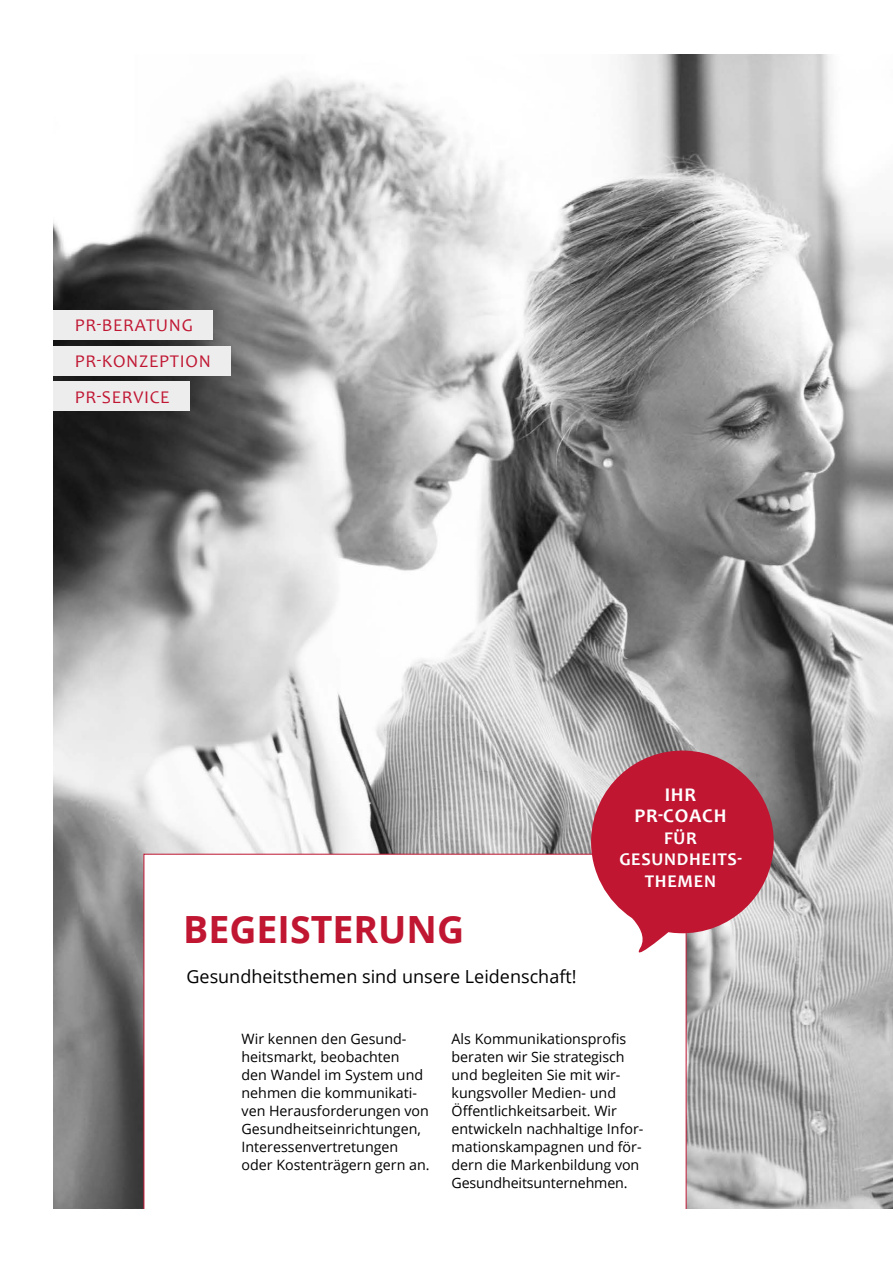
<style>
.page{position:relative;width:893px;height:1263px;background:#fff}
.page>*{position:absolute;margin:0;border:0;box-sizing:border-box;transform-origin:0 0}
.t1{font:700 37.5px "Open Sans";color:#c01632}
.t2{font:700 19.5px/21px "Candara";letter-spacing:.04em;color:#fff;text-align:center}
.t3{font:18px "Open Sans";color:#000}
.t4{font:18px/36px "Candara";letter-spacing:.04em;color:#c01632}
.t5{font:700 18px/21.6px "Candara";letter-spacing:.04em;color:#fff;text-align:center}
.t6{font:14.25px/18px "Open Sans";color:#000}
</style>
<div class="page">
<img style="left:53px;top:54px;width:840px;height:1155px">
<div style="left:144px;top:854px;width:542px;height:366px;background:#fff"></div>
<svg style="left:590px;top:749px;width:185px;height:213px;background:#c55265"></svg>
<div style="left:53px;top:310px;width:160px;height:30px;background:#ededed"></div>
<div style="left:53px;top:346px;width:178px;height:29px;background:#ededed"></div>
<div style="left:53px;top:381px;width:137px;height:30px;background:#ededed"></div>
<p class="t4" style="left:75px;top:307px;width:137px">PR-BERATUNG<br>PR-KONZEPTION<br>PR-SERVICE</p>
<h1 class="t1" style="left:183px;top:903px;width:282px">BEGEISTERUNG</h1>
<p class="t3" style="left:186px;top:964px;width:392px">Gesundheitsthemen sind unsere Leidenschaft!</p>
<h2 class="t2" style="left:634px;top:784px;width:94px">IHR<br>PR-COACH</h2>
<p class="t5" style="left:619px;top:827px;width:124px">FÜR<br>GESUNDHEITS-<br>THEMEN</p>
<p class="t6" style="left:242px;top:1029px;width:190px">Wir kennen den Gesund&shy;heitsmarkt, beobachten<br>den Wandel im System und nehmen die kommunikati&shy;ven Herausforderungen von<br>Gesundheitseinrichtungen,<br>Interessenvertretungen oder Kostenträgern gern an.</p>
<p class="t6" style="left:452px;top:1029px;width:193px">Als Kommunikationsprofis beraten wir Sie strategisch und begleiten Sie mit wir&shy;kungsvoller Medien- und<br>Öffentlichkeitsarbeit. Wir entwickeln nachhaltige Infor&shy;mationskampagnen und för&shy;dern die Markenbildung von<br>Gesundheitsunternehmen.</p>
</div>
